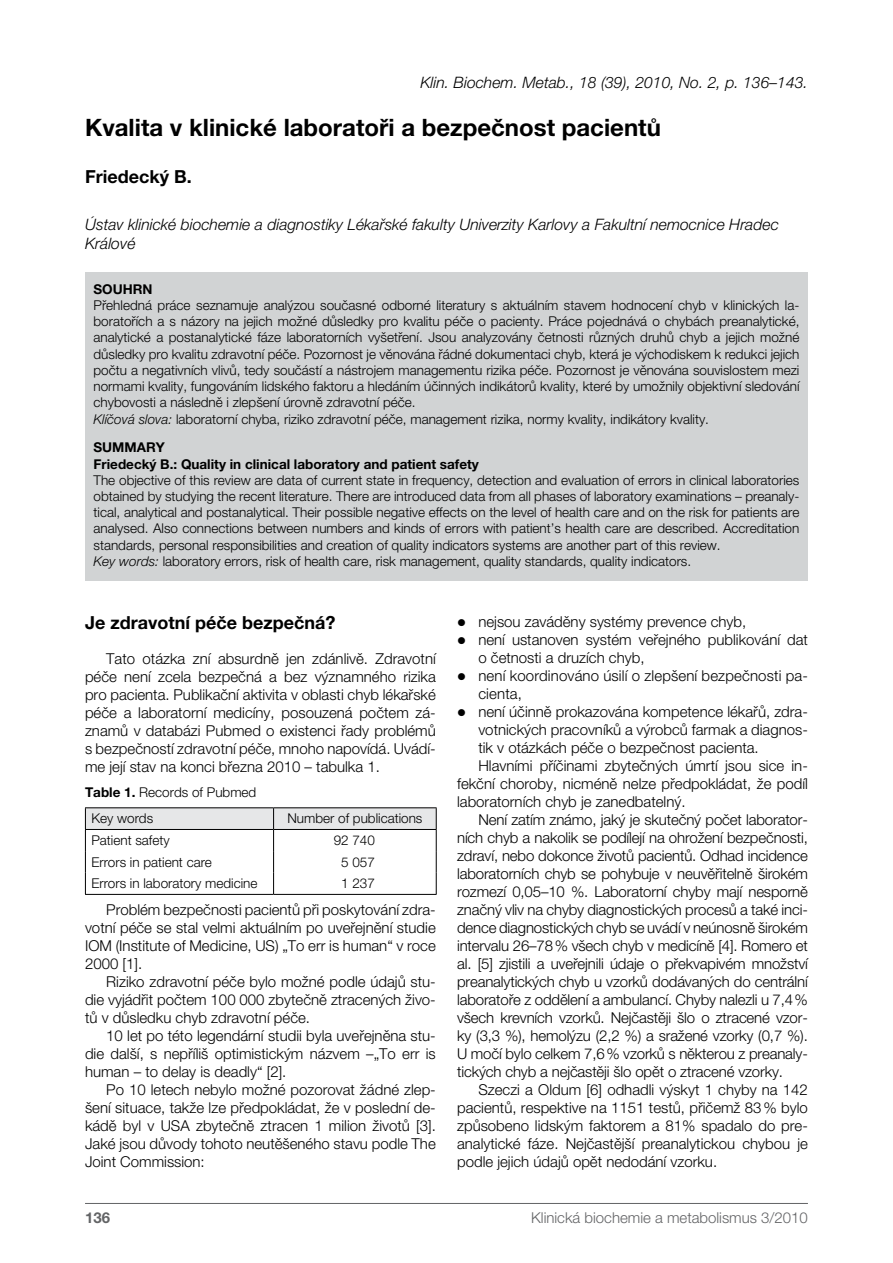
<style>
.page{position:relative;width:893px;height:1263px;background:#fff}
.page>*{position:absolute;margin:0;border:0;box-sizing:border-box;transform-origin:0 0}
.t1{font:700 24px "Helvetica Neue CE";color:#000}
.t2{font:700 18px "Helvetica Neue CE";color:#000}
.t3{font:italic 300 15.75px/18.9px "Helvetica Neue CE";color:#000}
.t4{font:300 15px/18px "Helvetica Neue CE";color:#000;text-align:justify}
.t5{font:300 15px "Helvetica Neue CE";color:#636466}
.t6{font:700 15px "Helvetica Neue CE";color:#636466}
.t7{font:300 13.5px/16.2px "Helvetica Neue CE";color:#000}
.t8{font:700 13.5px/16.2px "Helvetica Neue CE";color:#000}
.s1{font-style:italic}
.s2{font-weight:700}
</style>
<div class="page">
<hr style="left:85px;top:1203px;width:723px;height:1px;background:#636466">
<div style="left:85px;top:272px;width:723px;height:309px;background:#d1d3d4"></div>
<hr style="left:85px;top:807px;width:189px;height:1px;background:#000">
<hr style="left:274px;top:807px;width:163px;height:1px;background:#000">
<svg style="left:85px;top:808px;width:352px;height:86px"></svg>
<hr style="left:85px;top:894px;width:189px;height:1px;background:#000">
<hr style="left:274px;top:894px;width:163px;height:1px;background:#000">
<hr style="left:85px;top:829px;width:189px;height:1px;background:#000">
<hr style="left:274px;top:829px;width:163px;height:1px;background:#000">
<p class="t3" style="left:420px;top:73px;width:389px">Klin. Biochem. Metab., 18 (39), 2010, No. 2, p. 136–143.</p>
<h1 class="t1" style="left:85px;top:114px;width:577px">Kvalita v klinické laboratoři a bezpečnost pacientů</h1>
<p class="t2" style="left:85px;top:167px;width:108px">Friedecký B.</p>
<p class="t3" style="left:85px;top:215px;width:695px">Ústav klinické biochemie a diagnostiky Lékařské fakulty Univerzity Karlovy a Fakultní nemocnice Hradec<br>Králové</p>
<p class="t8" style="left:94px;top:281px;width:61px">SOUHRN</p>
<p class="t7" style="left:94px;top:297px;width:707px">Přehledná práce seznamuje analýzou současné odborné literatury s aktuálním stavem hodnocení chyb v klinických la&shy;boratořích a s názory na jejich možné důsledky pro kvalitu péče o pacienty. Práce pojednává o chybách preanalytické, analytické a postanalytické fáze laboratorních vyšetření. Jsou analyzovány četnosti různých druhů chyb a jejich možné důsledky pro kvalitu zdravotní péče. Pozornost je věnována řádné dokumentaci chyb, která je východiskem k redukci jejich počtu a negativních vlivů, tedy součástí a nástrojem managementu rizika péče. Pozornost je věnována souvislostem mezi normami kvality, fungováním lidského faktoru a hledáním účinných indikátorů kvality, které by umožnily objektivní sledování chybovosti a následně i zlepšení úrovně zdravotní péče.<br><span class="s1">Klíčová slova:</span> laboratorní chyba, riziko zdravotní péče, management rizika, normy kvality, indikátory kvality.</p>
<p class="t8" style="left:94px;top:440px;width:387px">SUMMARY<br>Friedecký B.: Quality in clinical laboratory and patient safety</p>
<p class="t7" style="left:94px;top:472px;width:707px">The objective of this review are data of current state in frequency, detection and evaluation of errors in clinical laboratories obtained by studying the recent literature. There are introduced data from all phases of laboratory examinations – preanaly&shy;tical, analytical and postanalytical. Their possible negative effects on the level of health care and on the risk for patients are analysed. Also connections between numbers and kinds of errors with patient’s health care are described. Accreditation standards, personal responsibilities and creation of quality indicators systems are another part of this review.<br><span class="s1">Key words:</span> laboratory errors, risk of health care, risk management, quality standards, quality indicators.</p>
<p class="t2" style="left:85px;top:613px;width:252px">Je zdravotní péče bezpečná?</p>
<p class="t4" style="left:85px;top:650px;width:352px;text-indent:21px">Tato otázka zní absurdně jen zdánlivě. Zdravotní péče není zcela bezpečná a bez významného rizika pro pacienta. Publikační aktivita v oblasti chyb lékařské péče a laboratorní medicíny, posouzená počtem zá&shy;znamů v databázi Pubmed o existenci řady problémů s bezpečností zdravotní péče, mnoho napovídá. Uvádí&shy;me její stav na konci března 2010 – tabulka 1.</p>
<p class="t7" style="left:91px;top:779px;width:166px;line-height:26.2px;text-indent:-6px"><span class="s2">Table 1.</span> Records of Pubmed<br>Key words</p>
<p class="t7" style="left:287px;top:811px;width:137px">Number of publications</p>
<p class="t7" style="left:91px;top:832px;width:80px">Patient safety</p>
<p class="t7" style="left:334px;top:832px;width:43px">92 740</p>
<p class="t7" style="left:91px;top:854px;width:122px">Errors in patient care</p>
<p class="t7" style="left:341px;top:854px;width:35px">5 057</p>
<p class="t7" style="left:91px;top:876px;width:168px">Errors in laboratory medicine</p>
<p class="t7" style="left:341px;top:876px;width:35px">1 237</p>
<p class="t4" style="left:85px;top:901px;width:352px;text-indent:21px">Problém bezpečnosti pacientů při poskytování zdra&shy;votní péče se stal velmi aktuálním po uveřejnění studie IOM (Institute of Medicine, US) „To err is human“ v roce 2000 [1].</p>
<p class="t4" style="left:85px;top:973px;width:352px;text-indent:21px">Riziko zdravotní péče bylo možné podle údajů stu&shy;die vyjádřit počtem 100 000 zbytečně ztracených živo&shy;tů v důsledku chyb zdravotní péče.</p>
<p class="t4" style="left:85px;top:1027px;width:352px;text-indent:21px">10 let po této legendární studii byla uveřejněna stu&shy;die další, s nepříliš optimistickým názvem –„To err is human – to delay is deadly“ [2].</p>
<p class="t4" style="left:85px;top:1081px;width:352px;text-indent:21px">Po 10 letech nebylo možné pozorovat žádné zlep&shy;šení situace, takže lze předpokládat, že v poslední de&shy;kádě byl v USA zbytečně ztracen 1 milion životů [3].<br>Jaké jsou důvody tohoto neutěšeného stavu podle The Joint Commission:</p>
<p class="t4" style="left:457px;top:613px;width:291px">● nejsou zaváděny systémy prevence chyb,</p>
<p class="t4" style="left:478px;top:631px;width:331px;text-indent:-21px">● není ustanoven systém veřejného publikování dat o četnosti a druzích chyb,</p>
<p class="t4" style="left:478px;top:667px;width:331px;text-indent:-21px">● není koordinováno úsilí o zlepšení bezpečnosti pa&shy;cienta,</p>
<p class="t4" style="left:457px;top:703px;width:352px">● není účinně prokazována kompetence lékařů, zdra-</p>
<p class="t4" style="left:478px;top:721px;width:331px">votnických pracovníků a výrobců farmak a diagnos-</p>
<p class="t4" style="left:478px;top:739px;width:282px">tik v otázkách péče o bezpečnost pacienta.</p>
<p class="t4" style="left:478px;top:757px;width:331px">Hlavními příčinami zbytečných úmrtí jsou sice in-</p>
<p class="t4" style="left:457px;top:775px;width:352px">fekční choroby, nicméně nelze předpokládat, že podíl</p>
<p class="t4" style="left:457px;top:793px;width:230px">laboratorních chyb je zanedbatelný.</p>
<p class="t4" style="left:478px;top:811px;width:331px">Není zatím známo, jaký je skutečný počet laborator-</p>
<p class="t4" style="left:457px;top:829px;width:352px">ních chyb a nakolik se podílejí na ohrožení bezpečnosti,</p>
<p class="t4" style="left:457px;top:847px;width:352px">zdraví, nebo dokonce životů pacientů. Odhad incidence</p>
<p class="t4" style="left:457px;top:865px;width:352px">laboratorních chyb se pohybuje v neuvěřitelně širokém</p>
<p class="t4" style="left:457px;top:883px;width:352px">rozmezí 0,05–10 %. Laboratorní chyby mají nesporně</p>
<p class="t4" style="left:457px;top:901px;width:352px">značný vliv na chyby diagnostických procesů a také inci-</p>
<p class="t4" style="left:457px;top:919px;width:352px">dence diagnostických chyb se uvádí v neúnosně širokém</p>
<p class="t4" style="left:457px;top:937px;width:352px">intervalu 26–78% všech chyb v medicíně [4]. Romero et</p>
<p class="t4" style="left:457px;top:955px;width:352px">al. [5] zjistili a uveřejnili údaje o překvapivém množství</p>
<p class="t4" style="left:457px;top:973px;width:352px">preanalytických chyb u vzorků dodávaných do centrální</p>
<p class="t4" style="left:457px;top:991px;width:352px">laboratoře z oddělení a ambulancí. Chyby nalezli u 7,4%</p>
<p class="t4" style="left:457px;top:1009px;width:352px">všech krevních vzorků. Nejčastěji šlo o ztracené vzor-</p>
<p class="t4" style="left:457px;top:1027px;width:352px">ky (3,3 %), hemolýzu (2,2 %) a sražené vzorky (0,7 %).</p>
<p class="t4" style="left:457px;top:1045px;width:352px">U močí bylo celkem 7,6% vzorků s některou z preanaly-</p>
<p class="t4" style="left:457px;top:1063px;width:327px">tických chyb a nejčastěji šlo opět o ztracené vzorky.</p>
<p class="t4" style="left:478px;top:1081px;width:331px">Szeczi a Oldum [6] odhadli výskyt 1 chyby na 142</p>
<p class="t4" style="left:457px;top:1099px;width:352px">pacientů, respektive na 1151 testů, přičemž 83% bylo</p>
<p class="t4" style="left:457px;top:1117px;width:352px">způsobeno lidským faktorem a 81% spadalo do pre-</p>
<p class="t4" style="left:457px;top:1135px;width:352px">analytické fáze. Nejčastější preanalytickou chybou je</p>
<p class="t4" style="left:457px;top:1153px;width:262px">podle jejich údajů opět nedodání vzorku.</p>
<p class="t6" style="left:85px;top:1209px;width:27px">136</p>
<p class="t5" style="left:531px;top:1209px;width:278px">Klinická biochemie a metabolismus 3/2010</p>
</div>
